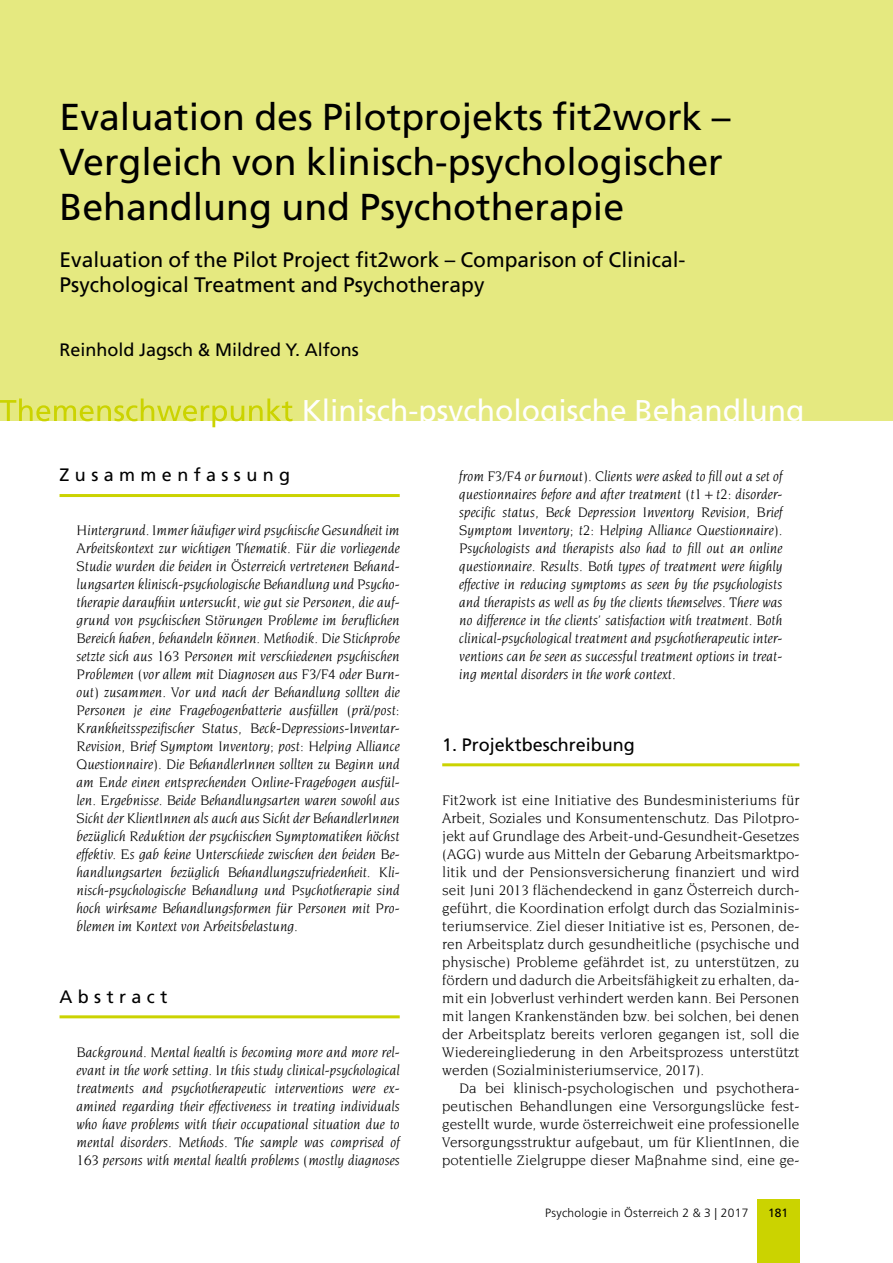
<style>
.page{position:relative;width:893px;height:1263px;background:#fff}
.page>*{position:absolute;margin:0;border:0;box-sizing:border-box;transform-origin:0 0}
.t1{font:37.5px/45px "Frutiger";color:#000}
.t2{font:30px "Frutiger";color:#fff}
.t3{font:21px/25.2px "Frutiger";color:#000}
.t4{font:18px "Frutiger";color:#000}
.t5{font:18px "Frutiger";letter-spacing:.3em;color:#000}
.t6{font:italic 15px/18px "Novarese";color:#000;text-align:justify}
.t7{font:15px/18px "Novarese";color:#000;text-align:justify}
.t8{font:300 12px "Frutiger";letter-spacing:.025em;color:#000}
.t9{font:12px "Frutiger";color:#000}
</style>
<div class="page">
<div style="left:0;top:0;width:893px;height:421px;background:#e5e980"></div>
<svg style="left:0;top:398px;width:292px;height:29px"></svg>
<div style="left:757px;top:1199px;width:42px;height:64px;background:#cbd300"></div>
<hr style="left:60px;top:494px;width:340px;height:3px;background:#cbd300">
<hr style="left:60px;top:1015px;width:340px;height:3px;background:#cbd300">
<hr style="left:442px;top:763px;width:357px;height:3px;background:#cbd300">
<h1 class="t1" style="left:60px;top:95px;width:673px">Evaluation des Pilotprojekts fit2work –<br>Vergleich von klinisch-psychologischer<br>Behandlung und Psychotherapie</h1>
<h3 class="t3" style="left:60px;top:247px;width:628px">Evaluation of the Pilot Project fit2work – Comparison of Clinical-<br>Psychological Treatment and Psychotherapy</h3>
<p class="t4" style="left:60px;top:339px;width:301px">Reinhold Jagsch &amp; Mildred Y. Alfons</p>
<h2 class="t2" style="left:302px;top:393px;width:504px">Klinisch-psychologische Behandlung</h2>
<p class="t5" style="left:60px;top:464px;width:232px">Zusammenfassung</p>
<p class="t6" style="left:77px;top:520px;width:325px">Hintergrund. Immer häufiger wird psychische Gesundheit im Arbeitskontext zur wichtigen Thematik. Für die vorliegende Studie wurden die beiden in Österreich vertretenen Behand&shy;lungsarten klinisch-psychologische Behandlung und Psycho&shy;therapie daraufhin untersucht, wie gut sie Personen, die auf&shy;grund von psychischen Störungen Probleme im beruflichen Bereich haben, behandeln können. Methodik. Die Stichprobe setzte sich aus 163 Personen mit verschiedenen psychischen Problemen (vor allem mit Diagnosen aus F3/F4 oder Burn&shy;out) zusammen. Vor und nach der Behandlung sollten die Personen je eine Fragebogenbatterie ausfüllen (prä/post:<br>Krankheitsspezifischer Status, Beck-Depressions-Inventar-Revision, Brief Symptom Inventory; post: Helping Alliance Questionnaire). Die BehandlerInnen sollten zu Beginn und am Ende einen entsprechenden Online-Fragebogen ausfül&shy;len. Ergebnisse. Beide Behandlungsarten waren sowohl aus Sicht der KlientInnen als auch aus Sicht der BehandlerInnen bezüglich Reduktion der psychischen Symptomatiken höchst effektiv. Es gab keine Unterschiede zwischen den beiden Be&shy;handlungsarten bezüglich Behandlungszufriedenheit. Kli&shy;nisch-psychologische Behandlung und Psychotherapie sind hoch wirksame Behandlungsformen für Personen mit Pro&shy;blemen im Kontext von Arbeitsbelastung.</p>
<p class="t5" style="left:60px;top:986px;width:109px">Abstract</p>
<p class="t6" style="left:77px;top:1042px;width:325px">Background. Mental health is becoming more and more rel&shy;evant in the work setting. In this study clinical-psychological treatments and psychotherapeutic interventions were ex&shy;amined regarding their effectiveness in treating individuals who have problems with their occupational situation due to mental disorders. Methods. The sample was comprised of 163 persons with mental health problems (mostly diagnoses</p>
<p class="t6" style="left:459px;top:466px;width:325px">from F3/F4 or burnout). Clients were asked to fill out a set of questionnaires before and after treatment (t1 + t2: disorder&shy;specific status, Beck Depression Inventory Revision, Brief Symptom Inventory; t2: Helping Alliance Questionnaire).<br>Psychologists and therapists also had to fill out an online questionnaire. Results. Both types of treatment were highly effective in reducing symptoms as seen by the psychologists and therapists as well as by the clients themselves. There was no difference in the clients’ satisfaction with treatment. Both clinical-psychological treatment and psychotherapeutic inter&shy;ventions can be seen as successful treatment options in treat&shy;ing mental disorders in the work context.</p>
<p class="t4" style="left:442px;top:734px;width:194px">1. Projektbeschreibung</p>
<p class="t7" style="left:442px;top:790px;width:359px">Fit2work ist eine Initiative des Bundesministeriums für Arbeit, Soziales und Konsumentenschutz. Das Pilotpro&shy;jekt auf Grundlage des Arbeit-und-Gesundheit-Gesetzes (AGG) wurde aus Mitteln der Gebarung Arbeitsmarktpo&shy;litik und der Pensionsversicherung finanziert und wird seit Juni 2013 flächendeckend in ganz Österreich durch&shy;geführt, die Koordination erfolgt durch das Sozialminis&shy;teriumservice. Ziel dieser Initiative ist es, Personen, de&shy;ren Arbeitsplatz durch gesundheitliche (psychische und physische) Probleme gefährdet ist, zu unterstützen, zu fördern und dadurch die Arbeitsfähigkeit zu erhalten, da&shy;mit ein Jobverlust verhindert werden kann. Bei Personen mit langen Krankenständen bzw. bei solchen, bei denen der Arbeitsplatz bereits verloren gegangen ist, soll die Wiedereingliederung in den Arbeitsprozess unterstützt werden (Sozialministeriumservice, 2017).</p>
<p class="t7" style="left:442px;top:1078px;width:359px;text-indent:17px">Da bei klinisch-psychologischen und psychothera&shy;peutischen Behandlungen eine Versorgungslücke fest&shy;gestellt wurde, wurde österreichweit eine professionelle Versorgungsstruktur aufgebaut, um für KlientInnen, die potentielle Zielgruppe dieser Maßnahme sind, eine ge-</p>
<p class="t8" style="left:545px;top:1206px;width:205px">Psychologie in Österreich 2 &amp; 3 | 2017</p>
<p class="t9" style="left:768px;top:1205px;width:22px">181</p>
</div>
